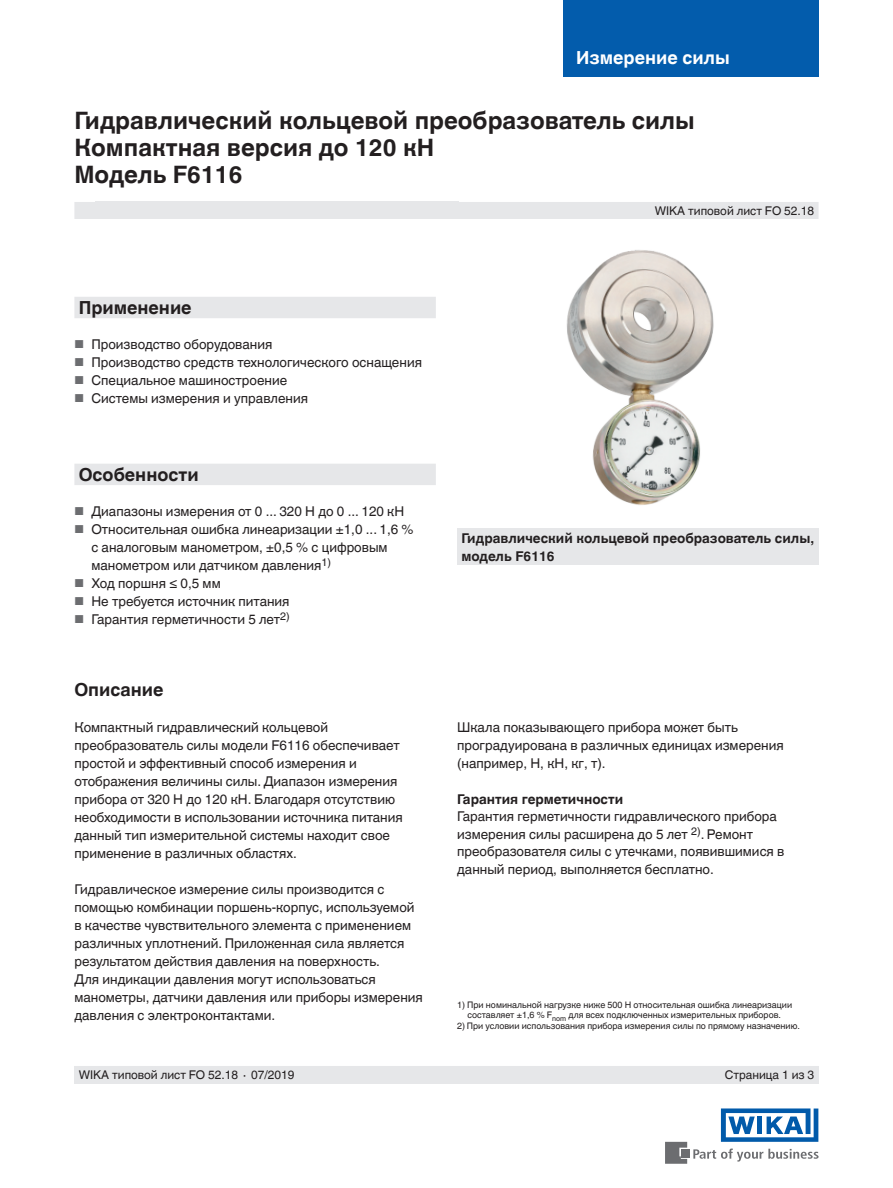
<style>
.page{position:relative;width:893px;height:1188px;background:#fff}
.page>*{position:absolute;margin:0;border:0;box-sizing:border-box;transform-origin:0 0}
.t1{font:700 24px/27px "Helvetica World";color:#231f20}
.t2{font:700 18px "Helvetica World";color:#231f20}
.t3{font:700 18px "Helvetica World";color:#fff}
.t4{font:13.5px/18px "Helvetica World";color:#231f20}
.t5{font:700 13.5px/18px "Helvetica World";color:#231f20}
.t6{font:12px "Helvetica World";color:#231f20}
.t7{font:9px/10.5px "Helvetica World";color:#231f20;text-align:center}
.s1{font-size:11.55px;color:#6c6d70}
</style>
<div class="page">
<svg style="left:693px;top:1149px;width:126px;height:13px"></svg>
<div style="left:682px;top:1150px;width:8px;height:8px;background:#6c6d70"></div>
<svg style="left:665px;top:1142px;width:22px;height:22px"></svg>
<svg style="left:721px;top:1108px;width:97px;height:34px"></svg>
<div style="left:563px;top:0;width:256px;height:77px;background:#035cac"></div>
<div style="left:74px;top:202px;width:745px;height:17px;background:#e6e7e9"></div>
<div style="left:96px;top:202px;width:363px;height:17px;background:#e6e7e9"></div>
<div style="left:74px;top:1066px;width:745px;height:18px;background:#e6e7e9"></div>
<img style="left:566px;top:250px;width:148px;height:255px">
<svg style="left:74px;top:297px;width:362px;height:188px"></svg>
<div style="left:457px;top:529px;width:362px;height:36px;background:#e6e7e9"></div>
<h2 class="t3" style="left:576px;top:47px;width:155px">Измерение силы</h2>
<h1 class="t1" style="left:74px;top:107px;width:622px">Гидравлический кольцевой преобразователь силы<br>Компактная версия до 120 кН<br>Модель F6116</h1>
<h2 class="t2" style="left:79px;top:297px;width:114px">Применение</h2>
<p class="t4" style="left:74px;top:336px;width:199px"><span class="s1">■</span> Производство оборудования</p>
<p class="t4" style="left:74px;top:354px;width:349px"><span class="s1">■</span> Производство средств технологического оснащения</p>
<p class="t4" style="left:74px;top:372px;width:214px"><span class="s1">■</span> Специальное машиностроение</p>
<p class="t4" style="left:74px;top:390px;width:235px"><span class="s1">■</span> Системы измерения и управления</p>
<h2 class="t2" style="left:79px;top:464px;width:122px">Особенности</h2>
<p class="t4" style="left:74px;top:502px;width:331px"><span class="s1">■</span> Диапазоны измерения от 0 ... 320 Н до 0 ... 120 кН</p>
<p class="t4" style="left:91px;top:520px;width:324px;text-indent:-17px"><span class="s1">■</span> Относительная ошибка линеаризации ±1,0 ... 1,6 % с аналоговым манометром, ±0,5 % с цифровым манометром или датчиком давления<sup>1)</sup></p>
<p class="t4" style="left:74px;top:574px;width:148px"><span class="s1">■</span> Ход поршня ≤ 0,5 мм</p>
<p class="t4" style="left:74px;top:592px;width:217px"><span class="s1">■</span> Не требуется источник питания</p>
<p class="t4" style="left:74px;top:610px;width:217px"><span class="s1">■</span> Гарантия герметичности 5 лет<sup>2)</sup></p>
<h2 class="t2" style="left:74px;top:679px;width:91px">Описание</h2>
<p class="t4" style="left:74px;top:719px;width:330px">Компактный гидравлический кольцевой преобразователь силы модели F6116 обеспечивает простой и эффективный способ измерения и отображения величины силы. Диапазон измерения прибора от 320 Н до 120 кН. Благодаря отсутствию необходимости в использовании источника питания данный тип измерительной системы находит свое применение в различных областях.</p>
<p class="t4" style="left:74px;top:881px;width:350px">Гидравлическое измерение силы производится с помощью комбинации поршень-корпус, используемой в качестве чувствительного элемента с применением различных уплотнений. Приложенная сила является результатом действия давления на поверхность.<br>Для индикации давления могут использоваться манометры, датчики давления или приборы измерения давления с электроконтактами.</p>
<p class="t6" style="left:655px;top:204px;width:161px">WIKA типовой лист FO 52.18</p>
<p class="t5" style="left:461px;top:529px;width:354px">Гидравлический кольцевой преобразователь силы, модель F6116</p>
<p class="t4" style="left:457px;top:719px;width:328px">Шкала показывающего прибора может быть проградуирована в различных единицах измерения (например, Н, кН, кг, т).</p>
<p class="t5" style="left:457px;top:790px;width:168px">Гарантия герметичности</p>
<p class="t4" style="left:457px;top:808px;width:329px">Гарантия герметичности гидравлического прибора измерения силы расширена до 5 лет <sup>2)</sup>. Ремонт преобразователя силы с утечками, появившимися в данный период, выполняется бесплатно.</p>
<p class="t7" style="left:457px;top:999px;width:336px">1) При номинальной нагрузке ниже 500 Н относительная ошибка линеаризации составляет ±1,6 % F<sub>nom</sub> для всех подключенных измерительных приборов.</p>
<p class="t7" style="left:457px;top:1020px;width:344px">2) При условии использования прибора измерения силы по прямому назначению.</p>
<p class="t6" style="left:79px;top:1068px;width:217px">WIKA типовой лист FO 52.18 ∙ 07/2019</p>
<p class="t6" style="left:725px;top:1068px;width:91px">Страница 1 из 3</p>
</div>
